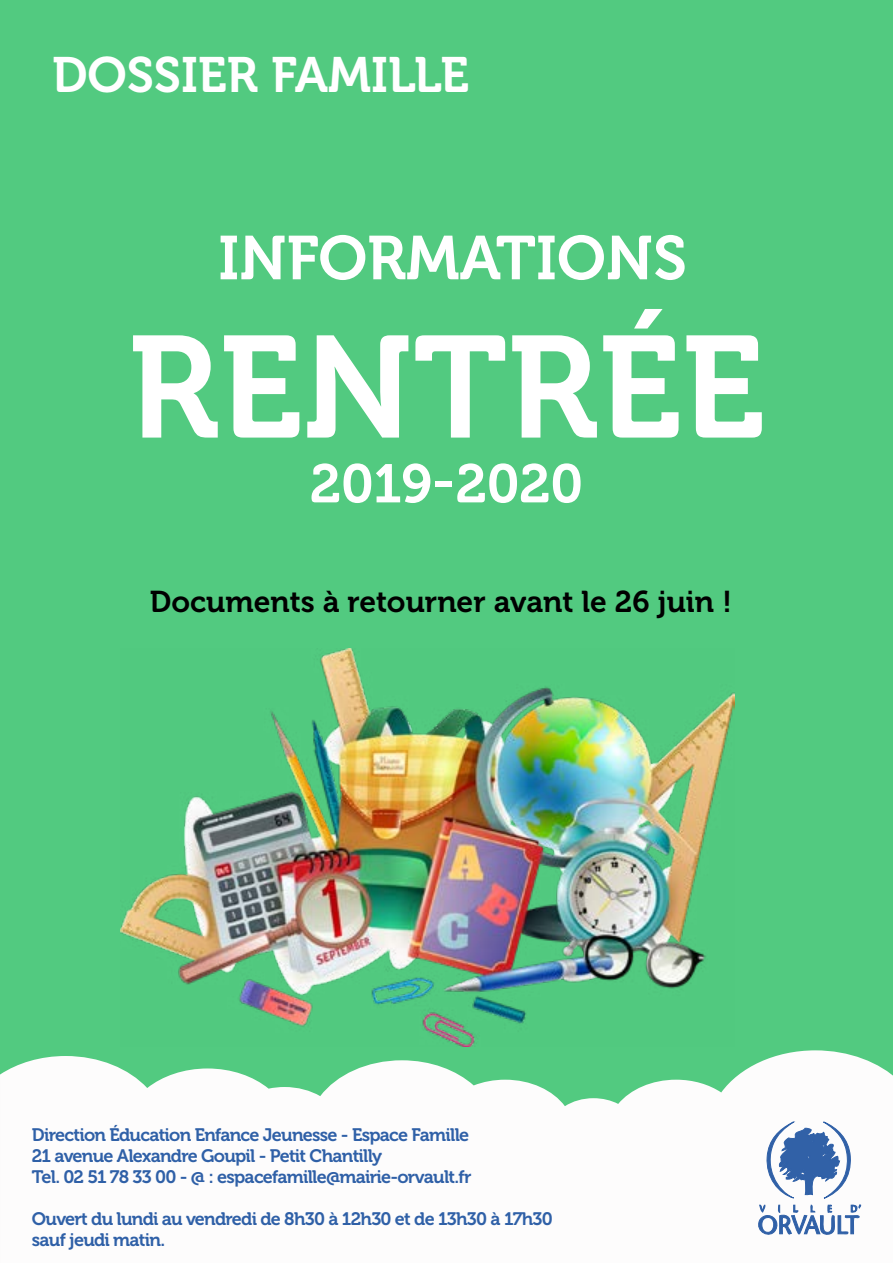
<style>
.page{position:relative;width:893px;height:1263px;background:#52ca80}
.page>*{position:absolute;margin:0;border:0;box-sizing:border-box;transform-origin:0 0}
.t1{font:144px "Museo 700";color:#fff}
.t2{font:61.5px "Museo 700";color:#fff}
.t3{font:54px "Museo 700";letter-spacing:-.01em;color:#fff}
.t4{font:49.5px "Museo 700";color:#fff}
.t5{font:30px "Museo 700";color:#000}
.t6{font:18px/21px "Museo 700";letter-spacing:-.04em;color:#2f60a7}
</style>
<div class="page">
<svg style="left:0;top:1050px;width:893px;height:213px;background:#e8f5ed"></svg>
<svg style="left:754px;top:1121px;width:108px;height:118px;background:#b9c8df"></svg>
<img style="left:120px;top:649px;width:615px;height:397px">
<h3 class="t4" style="left:52px;top:48px;width:418px">DOSSIER FAMILLE</h3>
<h2 class="t2" style="left:218px;top:224px;width:470px">INFORMATIONS</h2>
<h1 class="t1" style="left:128px;top:308px;width:638px">RENTRÉE</h1>
<h3 class="t3" style="left:310px;top:454px;width:275px">2019-2020</h3>
<h3 class="t5" style="left:150px;top:585px;width:584px">Documents à retourner avant le 26 juin !</h3>
<p class="t6" style="left:32px;top:1125px;width:441px">Direction Éducation Enfance Jeunesse - Espace Famille<br>21 avenue Alexandre Goupil - Petit Chantilly<br>Tel. 02 51 78 33 00 - @ : espacefamille@mairie-orvault.fr</p>
<p class="t6" style="left:32px;top:1209px;width:522px">Ouvert du lundi au vendredi de 8h30 à 12h30 et de 13h30 à 17h30 sauf jeudi matin.</p>
</div>
